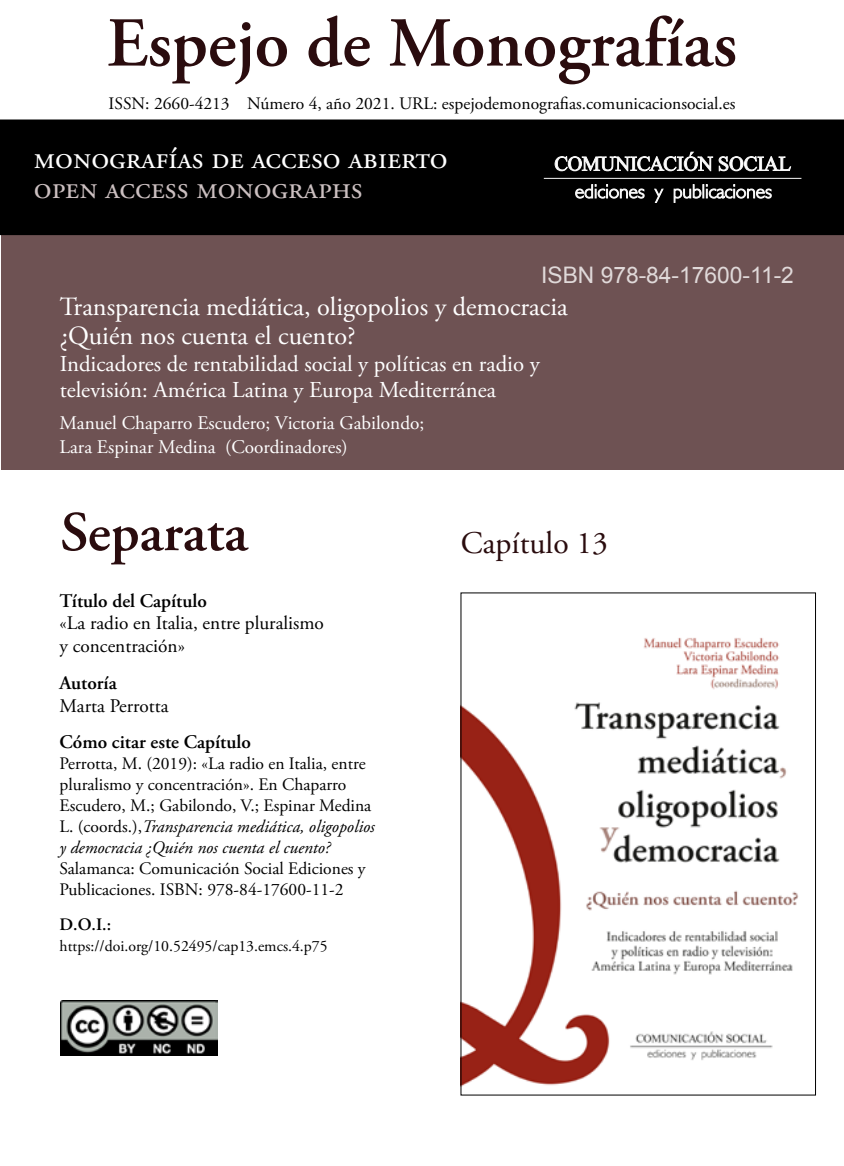
<style>
.page{position:relative;width:844px;height:1166px;background:#fff}
.page>*{position:absolute;margin:0;border:0;box-sizing:border-box;transform-origin:0 0}
.t1{font:600 70px "Adobe Garamond Pro";color:#2a0c0e}
.t2{font:600 56px "Adobe Garamond Pro";color:#2a0c0e}
.t3{font:31.5px "Adobe Garamond Pro";color:#fff}
.t4{font:31.5px "Adobe Garamond Pro";color:#cbbfc0}
.t5{font:31.5px "Adobe Garamond Pro";color:#2a0c0e}
.t6{font:26.25px "Adobe Garamond Pro";color:#fff}
.t7{font:22.75px/26.2px "Adobe Garamond Pro";color:#fff}
.t8{font:22.75px "Arial";color:#e0d9d9}
.body{font:19.25px "Adobe Garamond Pro";color:#fff}
.OA_etiquetas{font:19.25px "Adobe Garamond Pro";color:#000}
.OA_etiquetas-2{font:600 19.25px "Adobe Garamond Pro";color:#000}
.Autor{font:600 19.25px "Adobe Garamond Pro";color:#000}
.Autor-2{font:19.25px "Adobe Garamond Pro";color:#000}
.Autor-3{font:17.5px/21px "Adobe Garamond Pro";color:#000}
.body-2{font:17.5px "Adobe Garamond Pro";color:#000}
.OA_etiquetas-3{font:600 17.5px "Adobe Garamond Pro";color:#000}
.t9{font:15.75px "Adobe Garamond Pro";color:#000}
.s1{font-style:italic}
</style>
<div class="page">
<img style="left:463px;top:637px;width:336px;height:449px">
<div style="left:1px;top:235px;width:842px;height:235px;background:#6e5253"></div>
<img style="left:60px;top:1000px;width:158px;height:55px">
<div style="left:0;top:120px;width:843px;height:115px;background:#000"></div>
<svg style="left:554px;top:152px;width:236px;height:19px"></svg>
<hr style="left:543px;top:178px;width:258px;height:1px;background:#f6f6f6">
<svg style="left:575px;top:184px;width:196px;height:19px"></svg>
<p class="t1" style="left:107px;top:3px;width:631px">Espejo de Monografías</p>
<p class="body-2" style="left:108px;top:93px;width:628px">ISSN: 2660-4213 Número 4, año 2021. URL: espejodemonografias.comunicacionsocial.es</p>
<p class="t3" style="left:34px;top:139px;width:415px">monografías de acceso abierto</p>
<p class="t4" style="left:34px;top:169px;width:330px">open access monographs</p>
<p class="t8" style="left:541px;top:260px;width:254px">ISBN 978-84-17600-11-2</p>
<p class="t6" style="left:60px;top:290px;width:509px">Transparencia mediática, oligopolios y democracia</p>
<p class="t6" style="left:60px;top:320px;width:297px">¿Quién nos cuenta el cuento?</p>
<p class="t7" style="left:60px;top:351px;width:481px">Indicadores de rentabilidad social y políticas en radio y televisión: América Latina y Europa Mediterránea</p>
<p class="body" style="left:60px;top:411px;width:366px">Manuel Chaparro Escudero; Victoria Gabilondo;</p>
<p class="body" style="left:60px;top:436px;width:289px">Lara Espinar Medina (Coordinadores)</p>
<p class="t2" style="left:60px;top:500px;width:189px">Separata</p>
<p class="OA_etiquetas-2" style="left:60px;top:589px;width:149px">Título del Capítulo</p>
<p class="OA_etiquetas" style="left:60px;top:612px;width:266px">«La radio en Italia, entre pluralismo</p>
<p class="OA_etiquetas" style="left:60px;top:634px;width:127px">y concentración»</p>
<p class="OA_etiquetas-2" style="left:60px;top:672px;width:59px">Autoría</p>
<p class="Autor-2" style="left:60px;top:694px;width:111px">Marta Perrotta</p>
<p class="Autor" style="left:60px;top:731px;width:193px">Cómo citar este Capítulo</p>
<p class="Autor-3" style="left:60px;top:754px;width:317px">Perrotta, M. (2019): «La radio en Italia, entre pluralismo y concentración». En Chaparro Escudero, M.; Gabilondo, V.; Espinar Medina L. (coords.),<span class="s1">Transparencia mediática, oligopolios y democracia ¿Quién nos cuenta el cuento?<br></span>Salamanca: Comunicación Social Ediciones y Publicaciones. ISBN: 978-84-17600-11-2</p>
<p class="OA_etiquetas-3" style="left:60px;top:915px;width:53px">D.O.I.:</p>
<p class="t9" style="left:60px;top:937px;width:269px">https://doi.org/10.52495/cap13.emcs.4.p75</p>
<p class="t5" style="left:461px;top:524px;width:148px">Capítulo 13</p>
</div>
